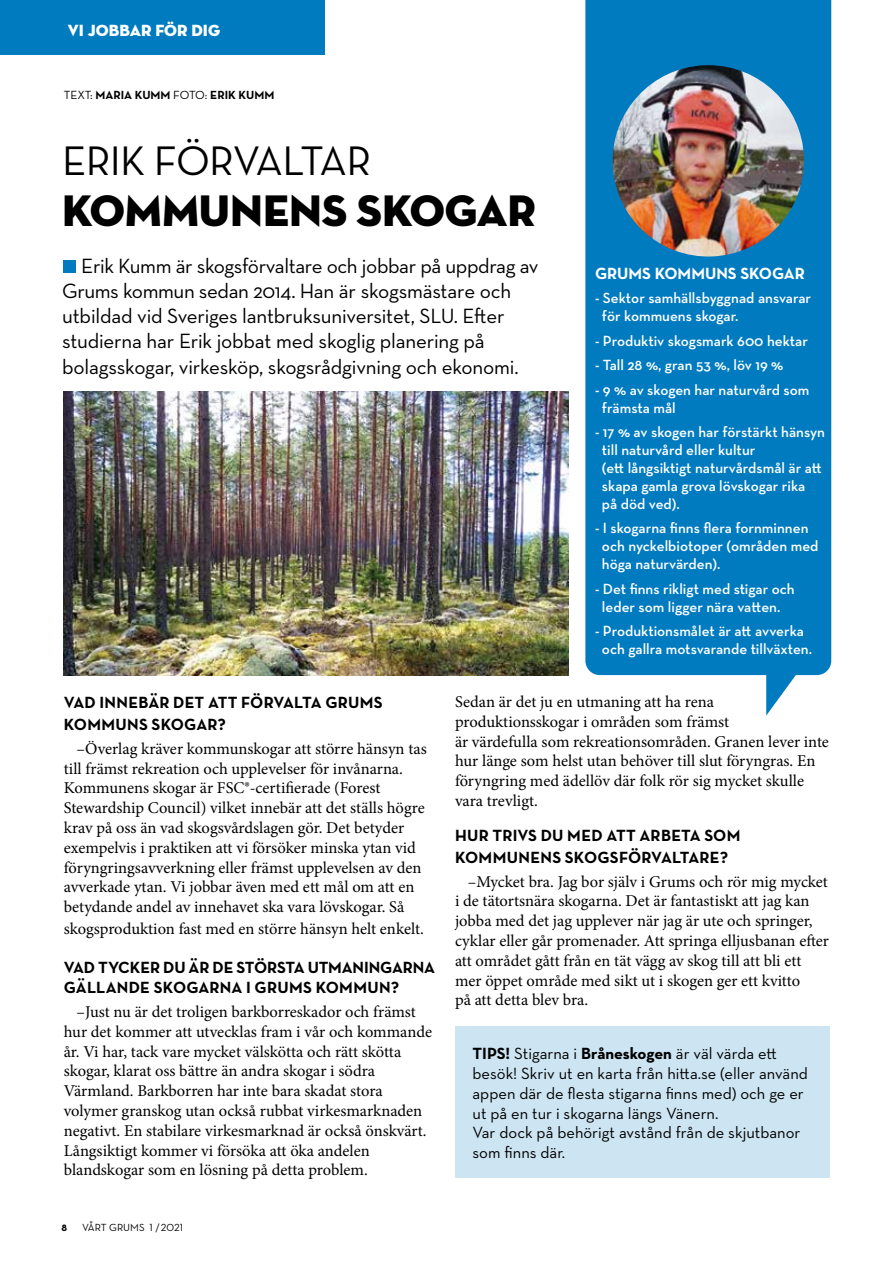
<style>
.page{position:relative;width:893px;height:1263px;background:#fff}
.page>*{position:absolute;margin:0;border:0;box-sizing:border-box;transform-origin:0 0}
.t1{font:45px "Neutraface Display Titling";color:#000}
.t2{font:42px "Neutraface Text";letter-spacing:-.02em;color:#000}
.t3{font:21px/25.2px "Neutraface Text";letter-spacing:-.01em;color:#000}
.t4{font:16.5px/19.8px "Minion Pro";letter-spacing:-.005em;color:#000}
.t5{font:16.5px/19.8px "Neutraface Text";color:#000}
.t6{font:700 16.5px/21.6px "Neutraface Text";letter-spacing:.005em;color:#000}
.t7{font:700 16.5px "Neutraface Text";color:#fff}
.t8{font:16.5px "Neutraface Display Titling";color:#fff}
.t9{font:600 15px/18px "Neutraface Text";color:#fff}
.t10{font:700 12px "Neutraface Text";color:#000}
.t11{font:10.5px "Neutraface Text";color:#000}
.t12{font:700 10.5px "Neutraface Text";color:#000}
.s1{font-weight:400}
.s2{font-weight:700}
</style>
<div class="page">
<div style="left:0;top:0;width:324px;height:54px;background:#007bc0"></div>
<div style="left:585px;top:0;width:246px;height:675px;background:#007bc0"></div>
<svg style="left:766px;top:670px;width:34px;height:46px"></svg>
<img style="left:64px;top:392px;width:504px;height:283px">
<div style="left:63px;top:260px;width:12px;height:13px;background:#007bc0"></div>
<img style="left:611px;top:65px;width:195px;height:193px">
<div style="left:455px;top:1026px;width:374px;height:152px;background:#cde5f2"></div>
<p class="t8" style="left:68px;top:20px;width:154px">VI JOBBAR FÖR DIG</p>
<p class="t10" style="left:64px;top:87px;width:212px"><span class="s1">TEXT:</span> MARIA KUMM <span class="s1">FOTO:</span> ERIK KUMM</p>
<h2 class="t2" style="left:62px;top:135px;width:311px">ERIK FÖRVALTAR</h2>
<h1 class="t1" style="left:62px;top:183px;width:475px">KOMMUNENS SKOGAR</h1>
<p class="t3" style="left:62px;top:253px;width:478px;text-indent:19px">Erik Kumm är skogsförvaltare och jobbar på uppdrag av Grums kommun sedan 2014. Han är skogsmästare och utbildad vid Sveriges lantbruksuniversitet, SLU. Efter studierna har Erik jobbat med skoglig planering på bolagsskogar, virkesköp, skogsrådgivning och ekonomi.</p>
<p class="t7" style="left:595px;top:263px;width:211px">GRUMS KOMMUNS SKOGAR</p>
<p class="t9" style="left:602px;top:289px;width:211px;text-indent:-7px">- Sektor samhällsbyggnad ansvarar för kommuens skogar.</p>
<p class="t9" style="left:595px;top:332px;width:214px">- Produktiv skogsmark 600 hektar</p>
<p class="t9" style="left:595px;top:356px;width:190px">- Tall 28 %, gran 53 %, löv 19 %</p>
<p class="t9" style="left:602px;top:380px;width:209px;text-indent:-7px">- 9 % av skogen har naturvård som främsta mål</p>
<p class="t9" style="left:602px;top:423px;width:225px;text-indent:-7px">- 17 % av skogen har förstärkt hänsyn till naturvård eller kultur<br>(ett långsiktigt naturvårdsmål är att skapa gamla grova lövskogar rika<br>på död ved).</p>
<p class="t9" style="left:602px;top:519px;width:218px;text-indent:-7px">- I skogarna finns flera fornminnen och nyckelbiotoper (områden med höga naturvärden).</p>
<p class="t9" style="left:595px;top:579px;width:201px;text-align:center">- Det finns rikligt med stigar och leder som ligger nära vatten.</p>
<p class="t9" style="left:595px;top:622px;width:219px;text-align:center">- Produktionsmålet är att avverka och gallra motsvarande tillväxten.</p>
<p class="t4" style="left:455px;top:692px;width:375px">Sedan är det ju en utmaning att ha rena produktionsskogar i områden som främst<br>är värdefulla som rekreationsområden. Granen lever inte hur länge som helst utan behöver till slut föryngras. En föryngring med ädellöv där folk rör sig mycket skulle vara trevligt.</p>
<p class="t6" style="left:455px;top:824px;width:287px">HUR TRIVS DU MED ATT ARBETA SOM<br>KOMMUNENS SKOGSFÖRVALTARE?</p>
<p class="t4" style="left:455px;top:871px;width:376px;text-indent:13px">–Mycket bra. Jag bor själv i Grums och rör mig mycket i de tätortsnära skogarna. Det är fantastiskt att jag kan jobba med det jag upplever när jag är ute och springer, cyklar eller går promenader. Att springa elljusbanan efter att området gått från en tät vägg av skog till att bli ett mer öppet område med sikt ut i skogen ger ett kvitto<br>på att detta blev bra.</p>
<p class="t5" style="left:472px;top:1043px;width:337px"><span class="s2">TIPS!</span> Stigarna i <span class="s2">Bråneskogen</span> är väl värda ett besök! Skriv ut en karta från hitta.se (eller använd appen där de flesta stigarna finns med) och ge er ut på en tur i skogarna längs Vänern.<br>Var dock på behörigt avstånd från de skjutbanor som finns där.</p>
<p class="t6" style="left:64px;top:692px;width:321px">VAD INNEBÄR DET ATT FÖRVALTA GRUMS<br>KOMMUNS SKOGAR?</p>
<p class="t4" style="left:64px;top:739px;width:364px;text-indent:13px">–Överlag kräver kommunskogar att större hänsyn tas till främst rekreation och upplevelser för invånarna.<br>Kommunens skogar är FSC®-certifierade (Forest Stewardship Council) vilket innebär att det ställs högre krav på oss än vad skogsvårdslagen gör. Det betyder exempelvis i praktiken att vi försöker minska ytan vid föryngringsavverkning eller främst upplevelsen av den avverkade ytan. Vi jobbar även med ett mål om att en betydande andel av innehavet ska vara lövskogar. Så</p>
<p class="t4" style="left:64px;top:919px;width:362px">skogsproduktion fast med en större hänsyn helt enkelt.</p>
<p class="t6" style="left:64px;top:957px;width:373px;line-height:19.8px">VAD TYCKER DU ÄR DE STÖRSTA UTMANINGARNA<br>GÄLLANDE SKOGARNA I GRUMS KOMMUN?</p>
<p class="t4" style="left:64px;top:1002px;width:370px;text-indent:13px">–Just nu är det troligen barkborreskador och främst hur det kommer att utvecklas fram i vår och kommande år. Vi har, tack vare mycket välskötta och rätt skötta skogar, klarat oss bättre än andra skogar i södra Värmland. Barkborren har inte bara skadat stora volymer granskog utan också rubbat virkesmarknaden negativt. En stabilare virkesmarknad är också önskvärt.<br>Långsiktigt kommer vi försöka att öka andelen blandskogar som en lösning på detta problem.</p>
<p class="t12" style="left:61px;top:1220px;width:7px">8</p>
<p class="t11" style="left:82px;top:1220px;width:103px">VÅRT GRUMS 1 / 2021</p>
</div>
